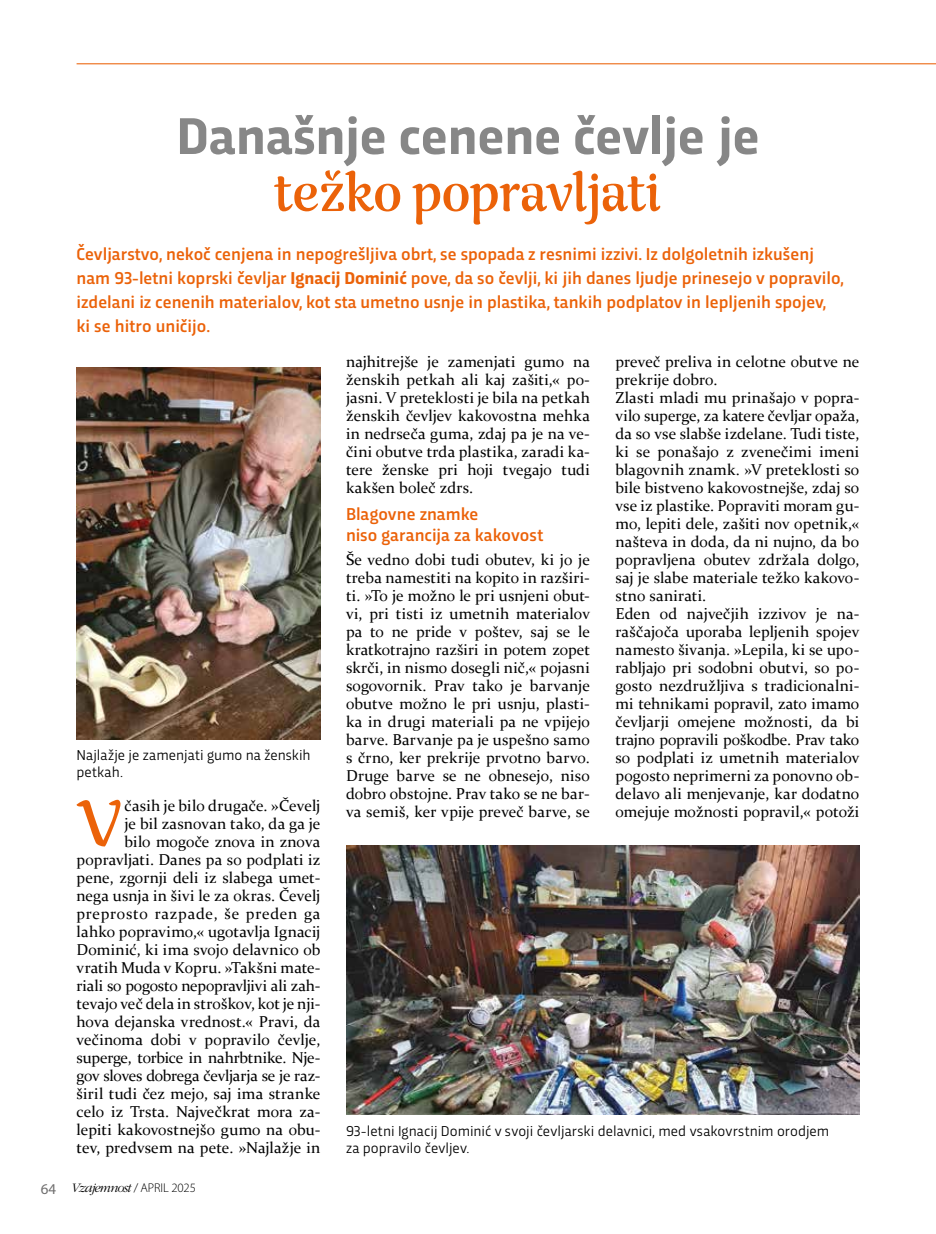
<style>
.page{position:relative;width:936px;height:1234px;background:#fff}
.page>*{position:absolute;margin:0;border:0;box-sizing:border-box;transform-origin:0 0}
.t1{font:67.35px "Rumba Std Large";color:#eb6209}
.t2{font:700 54px "Trasandina";color:#878787}
.t3{font:54px "Rumba Std Large";color:#eb6209}
.t4{font:500 18px/24px "Trasandina";color:#eb6209}
.t5{font:15.75px/18px "Constantia";letter-spacing:.005em;color:#000;text-align:justify}
.t6{font:15px/17.2px "Trasandina";letter-spacing:.005em;color:#000}
.t7{font:italic 300 13.5px "ITC Garamond Std";letter-spacing:-.06em;color:#000}
.s1{font-weight:700}
.s2{font-family:"Myriad Pro";font-weight:400;font-style:normal;font-size:15px;color:#706f6f}
.s3{font-family:"Myriad Pro";font-style:normal;font-size:12.75px}
</style>
<div class="page">
<hr style="left:77px;top:63px;width:858px;height:1px;background:#eb6209">
<img style="left:77px;top:367px;width:243px;height:372px">
<img style="left:346px;top:845px;width:513px;height:268px">
<h2 class="t2" style="left:176px;top:96px;width:584px">Današnje cenene čevlje je</h2>
<h2 class="t3" style="left:274px;top:161px;width:388px">težko popravljati</h2>
<p class="t4" style="left:77px;top:241px;width:769px">Čevljarstvo, nekoč cenjena in nepogrešljiva obrt, se spopada z resnimi izzivi. Iz dolgoletnih izkušenj nam 93-letni koprski čevljar <span class="s1">Ignacij Dominić</span> pove, da so čevlji, ki jih danes ljudje prinesejo v popravilo, izdelani iz cenenih materialov, kot sta umetno usnje in plastika, tankih podplatov in lepljenih spojev, ki se hitro uničijo.</p>
<p class="t6" style="left:77px;top:744px;width:236px">Najlažje je zamenjati gumo na ženskih petkah.</p>
<p class="t5" style="left:77px;top:795px;width:245px;text-align:right">časih je bilo drugače. »Čevelj<br>je bil zasnovan tako, da ga je<br>bilo mogoče znova in znova popravljati. Danes pa so podplati iz pene, zgornji deli iz slabega umet&shy;nega usnja in šivi le za okras. Čevelj preprosto razpade, še preden ga lahko popravimo,« ugotavlja Ignacij Dominić, ki ima svojo delavnico ob vratih Muda v Kopru. »Takšni mate&shy;riali so pogosto nepopravljivi ali zah&shy;tevajo več dela in stroškov, kot je nji&shy;hova dejanska vrednost.« Pravi, da večinoma dobi v popravilo čevlje, superge, torbice in nahrbtnike. Nje&shy;gov sloves dobrega čevljarja se je raz&shy;širil tudi čez mejo, saj ima stranke celo iz Trsta. Največkrat mora za&shy;lepiti kakovostnejšo gumo na obu&shy;tev, predvsem na pete. »Najlažje in</p>
<h1 class="t1" style="left:76px;top:784px;width:45px">V</h1>
<p class="t7" style="left:41px;top:1180px;width:157px"><span class="s2">64</span> Vzajemnost <span class="s3">/ APRIL 2025</span></p>
<p class="t5" style="left:346px;top:351px;width:245px">najhitrejše je zamenjati gumo na ženskih petkah ali kaj zašiti,« po&shy;jasni. V preteklosti je bila na petkah ženskih čevljev kakovostna mehka in nedrseča guma, zdaj pa je na ve&shy;čini obutve trda plastika, zaradi ka&shy;tere ženske pri hoji tvegajo tudi kakšen boleč zdrs.</p>
<p class="t4" style="left:346px;top:501px;width:199px;line-height:21px">Blagovne znamke<br>niso garancija za kakovost</p>
<p class="t5" style="left:346px;top:549px;width:245px">Še vedno dobi tudi obutev, ki jo je treba namestiti na kopito in razširi&shy;ti. »To je možno le pri usnjeni obut&shy;vi, pri tisti iz umetnih materialov pa to ne pride v poštev, saj se le kratkotrajno razširi in potem zopet skrči, in nismo dosegli nič,« pojasni sogovornik. Prav tako je barvanje obutve možno le pri usnju, plasti&shy;ka in drugi materiali pa ne vpijejo barve. Barvanje pa je uspešno samo s črno, ker prekrije prvotno barvo.<br>Druge barve se ne obnesejo, niso dobro obstojne. Prav tako se ne bar&shy;va semiš, ker vpije preveč barve, se</p>
<p class="t5" style="left:615px;top:351px;width:245px;text-align:left">preveč preliva in celotne obutve ne prekrije dobro.<br>Zlasti mladi mu prinašajo v popra&shy;vilo superge, za katere čevljar opaža, da so vse slabše izdelane. Tudi tiste, ki se ponašajo z zvenečimi imeni blagovnih znamk. »V preteklosti so bile bistveno kakovostnejše, zdaj so vse iz plastike. Popraviti moram gu&shy;mo, lepiti dele, zašiti nov opetnik,« našteva in doda, da ni nujno, da bo popravljena obutev zdržala dolgo, saj je slabe materiale težko kakovo&shy;stno sanirati.<br>Eden od največjih izzivov je na&shy;raščajoča uporaba lepljenih spojev namesto šivanja. »Lepila, ki se upo&shy;rabljajo pri sodobni obutvi, so po&shy;gosto nezdružljiva s tradicionalni&shy;mi tehnikami popravil, zato imamo čevljarji omejene možnosti, da bi trajno popravili poškodbe. Prav tako so podplati iz umetnih materialov pogosto neprimerni za ponovno ob&shy;delavo ali menjevanje, kar dodatno omejuje možnosti popravil,« potoži</p>
<p class="t6" style="left:346px;top:1120px;width:485px">93-letni Ignacij Dominić v svoji čevljarski delavnici, med vsakovrstnim orodjem za popravilo čevljev.</p>
</div>
